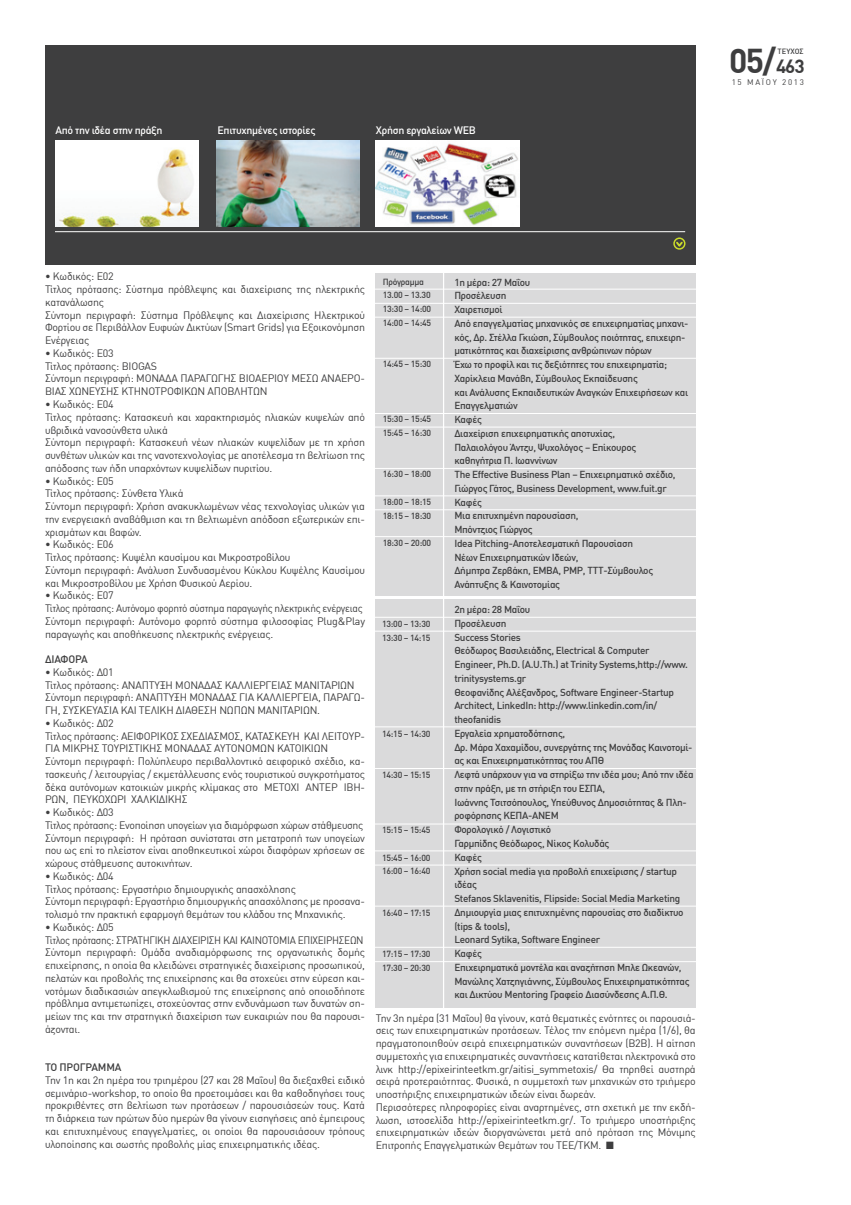
<style>
.page{position:relative;width:851px;height:1205px;background:#fff}
.page>*{position:absolute;margin:0;border:0;box-sizing:border-box;transform-origin:0 0}
.t1{font:700 33.75px "DIN Greek";color:#3e3e3f}
.t2{font:10.62px/12.8px "DIN Greek";letter-spacing:-.02em;color:#3e3e3f}
.t3{font:500 10.62px "DIN Greek";letter-spacing:-.03em;color:#fff}
.t4{font:500 10.62px "DIN Greek";letter-spacing:-.02em;color:#3e3e3f}
.t5{font:500 10px/13.8px "DIN Greek";letter-spacing:-.03em;color:#3e3e3f}
.t6{font:500 8.75px/13.8px "DIN Greek";letter-spacing:-.03em;color:#3e3e3f}
.t7{font:8px "DIN Greek";letter-spacing:.21em;color:#3e3e3f}
.t8{font:500 7.5px "DIN Greek";color:#3e3e3f}
.s1{font-size:18.75px}
</style>
<div class="page">
<div style="left:375px;top:273px;width:320px;height:322px;background:#dadadb"></div>
<div style="left:375px;top:599px;width:320px;height:408px;background:#dadadb"></div>
<div style="left:45px;top:45px;width:650px;height:220px;background:#3e3e3f"></div>
<svg style="left:676px;top:240px;width:8px;height:9px"></svg>
<div style="left:673px;top:237px;width:12px;height:13px;border:2px solid #cadb2a;border-radius:50%"></div>
<hr style="left:55px;top:231px;width:630px;height:1px;background:#fff">
<hr style="left:443px;top:268px;width:1px;height:742px;background:#fff">
<hr style="left:374px;top:289px;width:323px;height:1px;background:#fff">
<hr style="left:374px;top:303px;width:323px;height:1px;background:#fff">
<hr style="left:374px;top:317px;width:323px;height:1px;background:#fff">
<hr style="left:374px;top:358px;width:323px;height:1px;background:#fff">
<hr style="left:374px;top:413px;width:323px;height:1px;background:#fff">
<hr style="left:374px;top:427px;width:323px;height:1px;background:#fff">
<hr style="left:374px;top:468px;width:323px;height:1px;background:#fff">
<hr style="left:374px;top:495px;width:323px;height:1px;background:#fff">
<hr style="left:374px;top:509px;width:323px;height:1px;background:#fff">
<hr style="left:374px;top:536px;width:323px;height:1px;background:#fff">
<hr style="left:374px;top:617px;width:323px;height:1px;background:#fff">
<hr style="left:374px;top:631px;width:323px;height:1px;background:#fff">
<hr style="left:374px;top:726px;width:323px;height:1px;background:#fff">
<hr style="left:374px;top:768px;width:323px;height:1px;background:#fff">
<hr style="left:374px;top:824px;width:323px;height:1px;background:#fff">
<hr style="left:374px;top:850px;width:323px;height:1px;background:#fff">
<hr style="left:374px;top:865px;width:323px;height:1px;background:#fff">
<hr style="left:374px;top:906px;width:323px;height:1px;background:#fff">
<hr style="left:374px;top:947px;width:323px;height:1px;background:#fff">
<hr style="left:374px;top:961px;width:323px;height:1px;background:#fff">
<img style="left:376px;top:141px;width:143px;height:86px">
<img style="left:217px;top:141px;width:143px;height:86px">
<img style="left:55px;top:141px;width:143px;height:86px">
<p class="t3" style="left:56px;top:124px;width:108px">Aπό την ιδέα στην πράξη</p>
<p class="t3" style="left:217px;top:124px;width:99px">Επιτυχημένες ιστορίες</p>
<p class="t3" style="left:376px;top:124px;width:101px">Χρήση εργαλείων WEB</p>
<h1 class="t1" style="left:729px;top:41px;width:77px">05/<span class="s1">463</span></h1>
<p class="t7" style="left:731px;top:78px;width:74px">15 ΜΑΪΟΥ 2013</p>
<p class="t8" style="left:777px;top:47px;width:27px">ΤΕΥΧΟΣ</p>
<p class="t2" style="left:45px;top:270px;width:321px">• Κωδικός: Ε02<br>Τίτλος πρότασης: Σύστημα πρόβλεψης και διαχείρισης της ηλεκτρικής κατανάλωσης<br>Σύντομη περιγραφή: Σύστημα Πρόβλεψης και Διαχείρισης Ηλεκτρικού Φορτίου σε Περιβάλλον Ευφυών Δικτύων (Smart Grids) για Εξοικονόμηση Ενέργειας</p>
<p class="t2" style="left:45px;top:347px;width:321px">• Κωδικός: Ε03<br>Τίτλος πρότασης: BIOGAS<br>Σύντομη περιγραφή: ΜΟΝΑΔΑ ΠΑΡΑΓΩΓΗΣ ΒΙΟΑΕΡΙΟΥ ΜΕΣΩ ΑΝΑΕΡΟ-ΒΙΑΣ ΧΩΝΕΥΣΗΣ ΚΤΗΝΟΤΡΟΦΙΚΩΝ ΑΠΟΒΛΗΤΩΝ</p>
<p class="t2" style="left:45px;top:398px;width:321px">• Κωδικός: Ε04<br>Τίτλος πρότασης: Κατασκευή και χαρακτηρισμός ηλιακών κυψελών από υβριδικά νανοσύνθετα υλικά<br>Σύντομη περιγραφή: Κατασκευή νέων ηλιακών κυψελίδων με τη χρήση συνθέτων υλικών και της νανοτεχνολογίας με αποτέλεσμα τη βελτίωση της απόδοσης των ήδη υπαρχόντων κυψελίδων πυριτίου.</p>
<p class="t2" style="left:45px;top:474px;width:321px">• Κωδικός: Ε05<br>Τίτλος πρότασης: Σύνθετα Υλικά<br>Σύντομη περιγραφή: Χρήση ανακυκλωμένων νέας τεχνολογίας υλικών για την ενεργειακή αναβάθμιση και τη βελτιωμένη απόδοση εξωτερικών επι&shy;χρισμάτων και βαφών.</p>
<p class="t2" style="left:45px;top:538px;width:321px">• Κωδικός: Ε06<br>Τίτλος πρότασης: Κυψέλη καυσίμου και Μικροστροβίλου<br>Σύντομη περιγραφή: Ανάλυση Συνδυασμένου Κύκλου Κυψέλης Καυσίμου και Μικροστροβίλου με Χρήση Φυσικού Αερίου.</p>
<p class="t2" style="left:45px;top:589px;width:321px">• Κωδικός: Ε07<br>Τίτλος πρότασης: Αυτόνομο φορητό σύστημα παραγωγής ηλεκτρικής ενέργειας Σύντομη περιγραφή: Αυτόνομο φορητό σύστημα φιλοσοφίας Plug&amp;Play παραγωγής και αποθήκευσης ηλεκτρικής ενέργειας.</p>
<p class="t4" style="left:45px;top:653px;width:44px">ΔΙΑΦΟΡΑ</p>
<p class="t2" style="left:45px;top:666px;width:321px">• Κωδικός: Δ01<br>Τίτλος πρότασης: ΑΝΑΠΤΥΞΗ ΜΟΝΑΔΑΣ ΚΑΛΛΙΕΡΓΕΙΑΣ ΜΑΝΙΤΑΡΙΩΝ Σύντομη περιγραφή: ΑΝΑΠΤΥΞΗ ΜΟΝΑΔΑΣ ΓΙΑ ΚΑΛΛΙΕΡΓΕΙΑ, ΠΑΡΑΓΩ-ΓΗ, ΣΥΣΚΕΥΑΣΙΑ ΚΑΙ ΤΕΛΙΚΗ ΔΙΑΘΕΣΗ ΝΩΠΩΝ ΜΑΝΙΤΑΡΙΩΝ.</p>
<p class="t2" style="left:45px;top:717px;width:321px">• Κωδικός: Δ02<br>Τίτλος πρότασης: AΕΙΦΟΡΙΚΟΣ ΣΧΕΔΙΑΣΜΟΣ, ΚΑΤΑΣΚΕΥΗ ΚΑΙ ΛΕΙΤΟΥΡ-ΓΙΑ ΜΙΚΡΗΣ ΤΟΥΡΙΣΤΙΚΗΣ ΜΟΝΑΔΑΣ ΑΥΤΟΝΟΜΩΝ ΚΑΤΟΙΚΙΩΝ Σύντομη περιγραφή: Πολύπλευρο περιβαλλοντικό αειφορικό σχέδιο, κα&shy;τασκευής / λειτουργίας / εκμετάλλευσης ενός τουριστικού συγκροτήματος δέκα αυτόνομων κατοικιών μικρής κλίμακας στο ΜΕΤΟΧΙ ΑΝΤΕΡ ΙΒΗ-ΡΩΝ, ΠΕΥΚΟΧΩΡΙ ΧΑΛΚΙΔΙΚΗΣ</p>
<p class="t2" style="left:45px;top:806px;width:321px">• Κωδικός: Δ03<br>Τίτλος πρότασης: Ενοποίηση υπογείων για διαμόρφωση χώρων στάθμευσης Σύντομη περιγραφή: Η πρόταση συνίσταται στη μετατροπή των υπογείων που ως επί το πλείστον είναι αποθηκευτικοί χώροι διαφόρων χρήσεων σε χώρους στάθμευσης αυτοκινήτων.</p>
<p class="t2" style="left:45px;top:870px;width:321px">• Κωδικός: Δ04<br>Τίτλος πρότασης: Εργαστήριο δημιουργικής απασχόλησης<br>Σύντομη περιγραφή: Εργαστήριο δημιουργικής απασχόλησης με προσανα&shy;τολισμό την πρακτική εφαρμογή θεμάτων του κλάδου της Μηχανικής.</p>
<p class="t2" style="left:45px;top:921px;width:321px">• Κωδικός: Δ05<br>Τίτλος πρότασης: ΣΤΡΑΤΗΓΙΚΗ ΔΙΑΧΕΙΡΙΣΗ ΚΑΙ ΚΑΙΝΟΤΟΜΙΑ ΕΠΙΧΕΙΡΗΣΕΩΝ Σύντομη περιγραφή: Ομάδα αναδιαμόρφωσης της οργανωτικής δομής επιχείρησης, η οποία θα κλειδώνει στρατηγικές διαχείρισης προσωπικού, πελατών και προβολής της επιχείρησης και θα στοχεύει στην εύρεση και&shy;νοτόμων διαδικασιών απεγκλωβισμού της επιχείρησης από οποιοδήποτε πρόβλημα αντιμετωπίζει, στοχεύοντας στην ενδυνάμωση των δυνατών ση&shy;μείων της και την στρατηγική διαχείριση των ευκαιριών που θα παρουσι&shy;άζονται.</p>
<p class="t4" style="left:45px;top:1061px;width:78px">ΤΟ ΠΡΟΓΡΑΜΜΑ</p>
<p class="t2" style="left:45px;top:1074px;width:321px;text-align:justify">Την 1η και 2η ημέρα του τριημέρου (27 και 28 Μαΐου) θα διεξαχθεί ειδικό σεμινάριο-workshop, το οποίο θα προετοιμάσει και θα καθοδηγήσει τους προκριθέντες στη βελτίωση των προτάσεων / παρουσιάσεών τους. Κατά τη διάρκεια των πρώτων δύο ημερών θα γίνουν εισηγήσεις από έμπειρους και επιτυχημένους επαγγελματίες, οι οποίοι θα παρουσιάσουν τρόπους υλοποίησης και σωστής προβολής μίας επιχειρηματικής ιδέας.</p>
<p class="t6" style="left:383px;top:275px;width:50px">Πρόγραμμα<br>13.00 – 13.30<br>13:30 – 14:00<br>14:00 – 14:45</p>
<p class="t6" style="left:383px;top:357px;width:50px">14:45 – 15:30</p>
<p class="t6" style="left:383px;top:412px;width:50px">15:30 – 15:45<br>15:45 – 16:30</p>
<p class="t6" style="left:383px;top:467px;width:50px">16:30 – 18:00</p>
<p class="t6" style="left:383px;top:495px;width:50px">18:00 – 18:15<br>18:15 – 18:30</p>
<p class="t6" style="left:383px;top:536px;width:50px">18:30 – 20:00</p>
<p class="t6" style="left:382px;top:617px;width:50px">13:00 – 13:30<br>13:30 – 14:15</p>
<p class="t6" style="left:382px;top:727px;width:50px">14:15 – 14:30</p>
<p class="t6" style="left:382px;top:768px;width:50px">14:30 – 15:15</p>
<p class="t6" style="left:382px;top:823px;width:50px">15:15 – 15:45</p>
<p class="t6" style="left:382px;top:850px;width:50px">15:45 – 16:00<br>16:00 – 16:40</p>
<p class="t6" style="left:382px;top:905px;width:50px">16:40 – 17:15</p>
<p class="t6" style="left:382px;top:947px;width:50px">17:15 – 17:30<br>17:30 – 20:30</p>
<p class="t5" style="left:454px;top:275px;width:235px">1η μέρα: 27 Μαΐου<br>Προσέλευση<br>Χαιρετισμοί<br>Από επαγγελματίας μηχανικός σε επιχειρηματίας μηχανι&shy;κός, Δρ. Στέλλα Γκιώση, Σύμβουλος ποιότητας, επιχειρη&shy;ματικότητας και διαχείρισης ανθρώπινων πόρων<br>Έχω το προφίλ και τις δεξιότητες του επιχειρηματία; Χαρίκλεια Μανάβη, Σύμβουλος Εκπαίδευσης<br>και Ανάλυσης Εκπαιδευτικών Αναγκών Επιχειρήσεων και Επαγγελματιών<br>Καφές<br>Διαχείριση επιχειρηματικής αποτυχίας,<br>Παλαιολόγου Άντζυ, Ψυχολόγος – Επίκουρος<br>καθηγήτρια Π. Ιωαννίνων<br>The Effective Business Plan – Επιχειρηματικό σχέδιο, Γιώργος Γάτος, Business Development, www.fuit.gr Καφές<br>Μια επιτυχημένη παρουσίαση,<br>Μπόντζιος Γιώργος<br>Idea Pitching-Αποτελεσματική Παρουσίαση<br>Νέων Επιχειρηματικών Ιδεών,<br>Δήμητρα Ζερβάκη, ΕΜΒΑ, PMP, TTT-Σύμβουλος Ανάπτυξης &amp; Καινοτομίας</p>
<p class="t5" style="left:454px;top:603px;width:241px">2η μέρα: 28 Μαΐου<br>Προσέλευση<br>Success Stories<br>Θεόδωρος Βασιλειάδης, Electrical &amp; Computer<br>Engineer, Ph.D. (A.U.Th.) at Trinity Systems,http://www. trinitysystems.gr<br>Θεοφανίδης Αλέξανδρος, Software Engineer-Startup Architect, LinkedIn: http://www.linkedin.com/in/ theofanidis<br>Εργαλεία χρηματοδότησης,<br>Δρ. Μάρα Χαχαμίδου, συνεργάτης της Μονάδας Καινοτομί&shy;ας και Επιχειρηματικότητας του ΑΠΘ<br>Λεφτά υπάρχουν για να στηρίξω την ιδέα μου; Από την ιδέα στην πράξη, με τη στήριξη του ΕΣΠΑ,<br>Ιωάννης Τσιτσόπουλος, Yπεύθυνος Δημοσιότητας &amp; Πλη&shy;ροφόρησης ΚΕΠΑ-ΑΝΕΜ<br>Φορολογικό / Λογιστικό<br>Γαρμπίδης Θεόδωρος, Νίκος Κολυδάς<br>Καφές<br>Χρήση social media για προβολή επιχείρισης / startup ιδέας<br>Stefanos Sklavenitis, Flipside: Social Media Marketing Δημιουργία μιας επιτυχημένης παρουσίας στο διαδίκτυο (tips &amp; tools),<br>Leonard Sytika, Software Engineer<br>Καφές<br>Επιχειρηματικά μοντέλα και αναζήτηση Μπλε Ωκεανών, Μανώλης Χατζηγιάννης, Σύμβουλος Επιχειρηματικότητας και Δικτύου Mentoring Γραφείο Διασύνδεσης Α.Π.Θ.</p>
<p class="t2" style="left:375px;top:1011px;width:321px">Την 3η ημέρα (31 Μαΐου) θα γίνουν, κατά θεματικές ενότητες οι παρουσιά&shy;σεις των επιχειρηματικών προτάσεων. Τέλος την επόμενη ημέρα (1/6), θα πραγματοποιηθούν σειρά επιχειρηματικών συναντήσεων (Β2Β). Η αίτηση συμμετοχής για επιχειρηματικές συναντήσεις κατατίθεται ηλεκτρονικά στο λινκ http://epixeirinteetkm.gr/aitisi_symmetoxis/ Θα τηρηθεί αυστηρά σειρά προτεραιότητας. Φυσικά, η συμμετοχή των μηχανικών στο τριήμερο υποστήριξης επιχειρηματικών ιδεών είναι δωρεάν.<br>Περισσότερες πληροφορίες είναι αναρτημένες, στη σχετική με την εκδή&shy;λωση, ιστοσελίδα http://epixeirinteetkm.gr/. Το τριήμερο υποστήριξης επιχειρηματικών ιδεών διοργανώνεται μετά από πρόταση της Μόνιμης Επιτροπής Επαγγελματικών Θεμάτων του ΤΕΕ/ΤΚΜ. ■</p>
</div>
